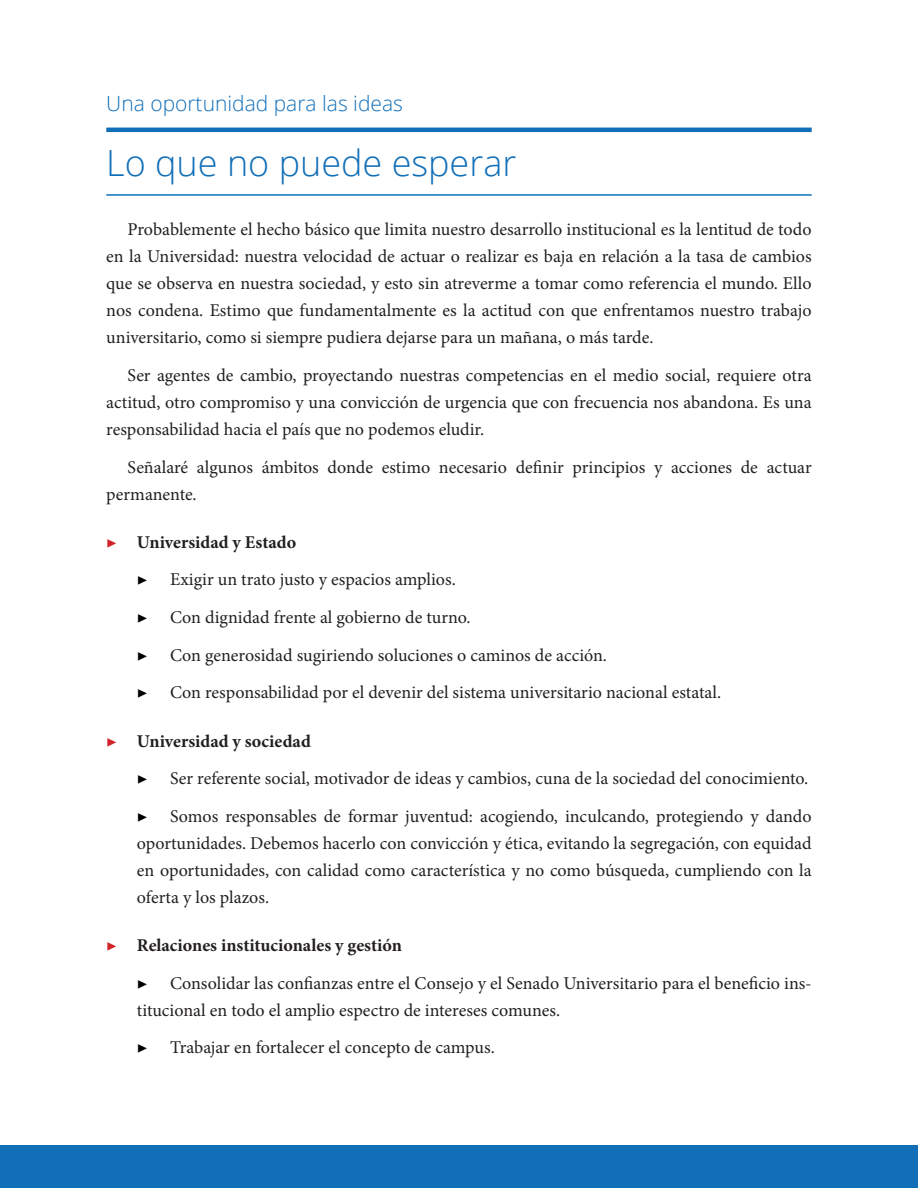
<style>
.page{position:relative;width:918px;height:1188px;background:#fff}
.page>*{position:absolute;margin:0;border:0;box-sizing:border-box;transform-origin:0 0}
.titulo_2_-_span_col{font:300 36px "Open Sans";color:#116fb8}
.t1{font:300 21px "Open Sans";color:#116fb8}
.parrafo_2_-_span_col{font:18px/27px "Minion Pro";color:#231f20;text-align:justify}
.t2{font:700 18px "Minion Pro";color:#231f20}
.s1{font-weight:400;color:#d1232a}
.s2{font-style:italic;color:#000}
</style>
<div class="page">
<hr style="left:106px;top:128px;width:706px;height:4px;background:#116fb8">
<div style="left:0;top:1145px;width:918px;height:43px;background:#116fb8"></div>
<hr style="left:106px;top:194px;width:706px;height:2px;background:#116fb8">
<p class="t1" style="left:106px;top:89px;width:298px">Una oportunidad para las ideas</p>
<p class="titulo_2_-_span_col" style="left:106px;top:139px;width:412px">Lo que no puede esperar</p>
<p class="parrafo_2_-_span_col" style="left:106px;top:216px;width:707px;text-indent:21px">Probablemente el hecho básico que limita nuestro desarrollo institucional es la lentitud de todo en la Universidad: nuestra velocidad de actuar o realizar es baja en relación a la tasa de cambios que se observa en nuestra sociedad, y esto sin atreverme a tomar como referencia el mundo. Ello nos condena. Estimo que fundamentalmente es la actitud con que enfrentamos nuestro trabajo universitario, como si siempre pudiera dejarse para un mañana, o más tarde.</p>
<p class="parrafo_2_-_span_col" style="left:106px;top:362px;width:707px;text-indent:21px">Ser agentes de cambio, proyectando nuestras competencias en el medio social, requiere otra actitud, otro compromiso y una convicción de urgencia que con frecuencia nos abandona. Es una responsabilidad hacia el país que no podemos eludir.</p>
<p class="parrafo_2_-_span_col" style="left:106px;top:453px;width:707px;text-indent:21px">Señalaré algunos ámbitos donde estimo necesario definir principios y acciones de actuar permanente.</p>
<p class="t2" style="left:106px;top:529px;width:191px"><span class="s1">▶</span> Universidad y Estado</p>
<p class="parrafo_2_-_span_col" style="left:137px;top:566px;width:320px"><span class="s2">▶</span> Exigir un trato justo y espacios amplios.</p>
<p class="parrafo_2_-_span_col" style="left:137px;top:604px;width:335px"><span class="s2">▶</span> Con dignidad frente al gobierno de turno.</p>
<p class="parrafo_2_-_span_col" style="left:137px;top:642px;width:472px"><span class="s2">▶</span> Con generosidad sugiriendo soluciones o caminos de acción.</p>
<p class="parrafo_2_-_span_col" style="left:137px;top:679px;width:586px"><span class="s2">▶</span> Con responsabilidad por el devenir del sistema universitario nacional estatal.</p>
<p class="t2" style="left:106px;top:728px;width:206px"><span class="s1">▶</span> Universidad y sociedad</p>
<p class="parrafo_2_-_span_col" style="left:137px;top:765px;width:673px"><span class="s2">▶</span> Ser referente social, motivador de ideas y cambios, cuna de la sociedad del conocimiento.</p>
<p class="parrafo_2_-_span_col" style="left:137px;top:803px;width:676px"><span class="s2">▶</span> Somos responsables de formar juventud: acogiendo, inculcando, protegiendo y dando oportunidades. Debemos hacerlo con convicción y ética, evitando la segregación, con equidad en oportunidades, con calidad como característica y no como búsqueda, cumpliendo con la oferta y los plazos.</p>
<p class="t2" style="left:106px;top:933px;width:297px"><span class="s1">▶</span> Relaciones institucionales y gestión</p>
<p class="parrafo_2_-_span_col" style="left:137px;top:970px;width:676px"><span class="s2">▶</span> Consolidar las confianzas entre el Consejo y el Senado Universitario para el beneficio ins&shy;titucional en todo el amplio espectro de intereses comunes.</p>
<p class="parrafo_2_-_span_col" style="left:137px;top:1034px;width:359px"><span class="s2">▶</span> Trabajar en fortalecer el concepto de campus.</p>
</div>
